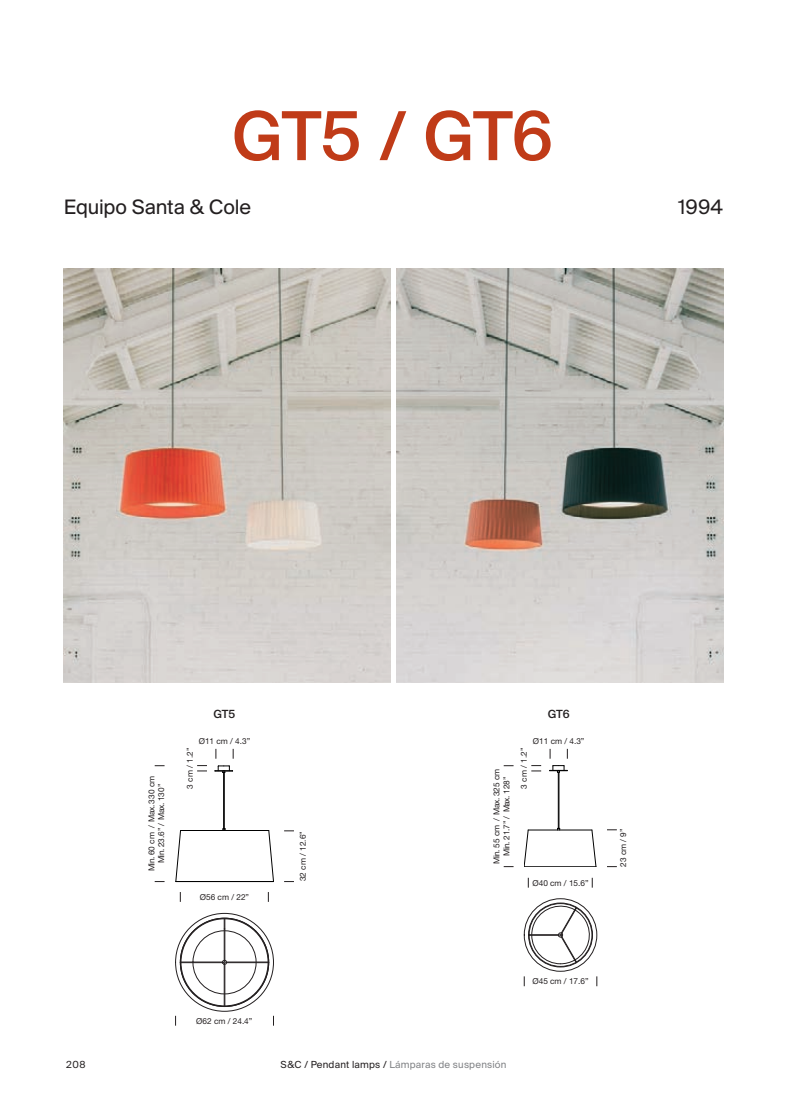
<style>
.page{position:relative;width:809px;height:1106px;background:#fff}
.page>*{position:absolute;margin:0;border:0;box-sizing:border-box;transform-origin:0 0}
.t1{font:500 67.5px "Suisse Intl";letter-spacing:-.02em;color:#c03b18}
.t2{font:21.75px "Suisse BP Intl";letter-spacing:-.005em;color:#231f20}
.t3{font:500 11.25px "Suisse Intl";letter-spacing:-.02em;color:#231f20}
.t4{font:9.75px "Suisse Intl";letter-spacing:.02em;color:#808285}
.t5{font:9.75px "Suisse Intl";color:#231f20}
.t6{font:8.25px "Helvetica Neue LT Std";color:#231f20}
.t7{font:8.25px/9.9px "Helvetica Neue LT Std";letter-spacing:-.025em;color:#231f20;text-align:center}
.s1{color:#231f20}
</style>
<div class="page">
<img style="left:64px;top:268px;width:326px;height:414px">
<img style="left:396px;top:268px;width:327px;height:414px">
<hr style="left:224px;top:772px;width:1px;height:56px;background:#000">
<hr style="left:223px;top:772px;width:1px;height:56px;background:#000">
<svg style="left:215px;top:765px;width:18px;height:8px"></svg>
<svg style="left:268px;top:830px;width:5px;height:51px"></svg>
<svg style="left:176px;top:831px;width:5px;height:50px"></svg>
<hr style="left:180px;top:830px;width:89px;height:1px;background:#000">
<hr style="left:176px;top:881px;width:97px;height:1px;background:#000">
<svg style="left:180px;top:918px;width:90px;height:88px"></svg>
<svg style="left:197px;top:765px;width:10px;height:6px"></svg>
<hr style="left:558px;top:772px;width:1px;height:56px;background:#000">
<svg style="left:549px;top:765px;width:19px;height:8px"></svg>
<hr style="left:528px;top:829px;width:64px;height:1px;background:#000">
<svg style="left:591px;top:829px;width:5px;height:37px"></svg>
<svg style="left:524px;top:829px;width:4px;height:37px"></svg>
<hr style="left:524px;top:866px;width:72px;height:1px;background:#000">
<div style="left:524px;top:898px;width:73px;height:73px;border:1px solid #231f20;border-radius:50%"></div>
<svg style="left:529px;top:902px;width:64px;height:62px"></svg>
<div style="left:529px;top:903px;width:63px;height:63px;border:1px solid #231f20;border-radius:50%"></div>
<svg style="left:531px;top:765px;width:10px;height:6px"></svg>
<h1 class="t1" style="left:231px;top:108px;width:323px">GT5 / GT6</h1>
<h2 class="t2" style="left:64px;top:200px;width:189px">Equipo Santa &amp; Cole</h2>
<h2 class="t2" style="left:678px;top:200px;width:47px">1994</h2>
<h3 class="t3" style="left:213px;top:709px;width:23px">GT5</h3>
<h3 class="t3" style="left:548px;top:709px;width:23px">GT6</h3>
<p class="t7" style="left:147px;top:871px;width:97px;rotate:-90deg">Min. 60 cm / Max. 330 cm<br>Min. 23.6” / Max. 130”</p>
<p class="t6" style="left:199px;top:738px;width:53px">Ø11 cm / 4.3”</p>
<p class="t6" style="left:187px;top:788px;width:42px;rotate:-90deg">3 cm / 1.2”</p>
<p class="t6" style="left:200px;top:893px;width:51px">Ø56 cm / 22”</p>
<p class="t6" style="left:300px;top:881px;width:51px;rotate:-90deg">32 cm / 12.6”</p>
<p class="t7" style="left:492px;top:864px;width:97px;rotate:-90deg">Min. 55 cm / Max. 325 cm<br>Min. 21.7” / Max. 128”</p>
<p class="t6" style="left:533px;top:738px;width:53px">Ø11 cm / 4.3”</p>
<p class="t6" style="left:521px;top:788px;width:42px;rotate:-90deg">3 cm / 1.2”</p>
<p class="t6" style="left:532px;top:879px;width:58px">Ø40 cm / 15.6”</p>
<p class="t6" style="left:196px;top:1017px;width:58px">Ø62 cm / 24.4”</p>
<p class="t5" style="left:66px;top:1060px;width:21px">208</p>
<p class="t4" style="left:280px;top:1060px;width:227px"><span class="s1">S&amp;C / Pendant lamps /</span> Lámparas de suspensión</p>
<p class="t6" style="left:532px;top:978px;width:58px">Ø45 cm / 17.6”</p>
<p class="t6" style="left:620px;top:867px;width:40px;rotate:-90deg">23 cm / 9”</p>
</div>
